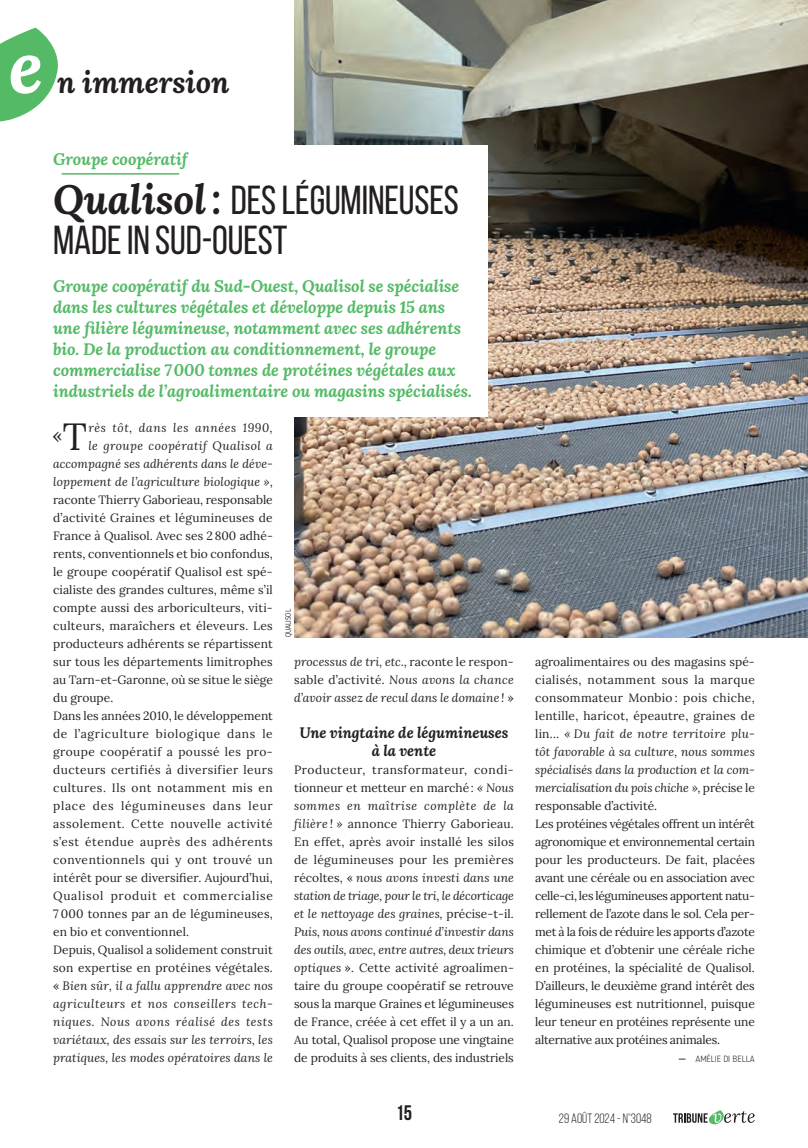
<style>
.page{position:relative;width:808px;height:1148px;background:#fff}
.page>*{position:absolute;margin:0;border:0;box-sizing:border-box;transform-origin:0 0}
.t1{font:italic 700 73.5px "Lora";color:#fff}
.t2{font:40.5px/40.5px "Bebas Neue";letter-spacing:-.005em;color:#231f20}
.t3{font:italic 700 30px "Lora";letter-spacing:-.005em;color:#231f20}
.t4{font:700 21px "Bebas Neue";color:#231f20}
.t5{font:18.9px "Lora";color:#231f20}
.t6{font:italic 700 16.5px/21px "Lora";letter-spacing:-.005em;color:#54ba66}
.t7{font:italic 700 15px/18px "Lora";letter-spacing:-.005em;color:#231f20;text-align:center}
.t8{font:13.5px "Bebas Neue";color:#231f20}
.t9{font:12px/18px "Lora";letter-spacing:.005em;color:#231f20}
.t10{font:italic 12px/18px "Lora";letter-spacing:.015em;color:#231f20;text-align:right}
.t11{font:300 9px "Blogger Sans";letter-spacing:-.005em;color:#3e3e3f}
.t12{font:300 7.5px "Blogger Sans";letter-spacing:-.005em;color:#231f20}
.s1{font-family:"Lora";font-weight:700;font-style:italic}
.s2{font-style:italic}
.s3{font-size:37.65px}
.s4{font-style:normal}
.s5{font-family:"Lora";font-weight:700}
</style>
<div class="page">
<img style="left:294px;top:0;width:514px;height:637px">
<div style="left:283px;top:146px;width:205px;height:271px;background:#fff"></div>
<hr style="left:62px;top:173px;width:117px;height:2px;background:#54ba66">
<svg style="left:0;top:28px;width:58px;height:93px"></svg>
<svg style="left:673px;top:1110px;width:82px;height:14px"></svg>
<h1 class="t1" style="left:9px;top:14px;width:36px">e</h1>
<h3 class="t3" style="left:57px;top:60px;width:174px">n immersion</h3>
<h3 class="t6" style="left:53px;top:148px;width:136px">Groupe coopératif</h3>
<h2 class="t2" style="left:53px;top:179px;width:407px"><span class="s1">Qualisol:</span> DES LÉGUMINEUSES<br>MADE IN SUD-OUEST</h2>
<p class="t6" style="left:53px;top:275px;width:420px">Groupe coopératif du Sud-Ouest, Qualisol se spécialise dans les cultures végétales et développe depuis 15 ans une filière légumineuse, notamment avec ses adhérents bio. De la production au conditionnement, le groupe commercialise 7000 tonnes de protéines végétales aux industriels de l’agroalimentaire ou magasins spécialisés.</p>
<p class="t10" style="left:53px;top:418px;width:221px">rès tôt, dans les années 1990,<br>le groupe coopératif Qualisol a accompagné ses adhérents dans le déve&shy;loppement de l’agriculture biologique »,</p>
<p class="t9" style="left:53px;top:490px;width:221px">raconte Thierry Gaborieau, responsable d’activité Graines et légumineuses de France à Qualisol. Avec ses 2800 adhé&shy;rents, conventionnels et bio confondus, le groupe coopératif Qualisol est spé&shy;cialiste des grandes cultures, même s’il compte aussi des arboriculteurs, viti&shy;culteurs, maraîchers et éleveurs. Les producteurs adhérents se répartissent sur tous les départements limitrophes au Tarn-et-Garonne, où se situe le siège du groupe.<br>Dans les années 2010, le développement de l’agriculture biologique dans le groupe coopératif a poussé les pro&shy;ducteurs certifiés à diversifier leurs cultures. Ils ont notamment mis en place des légumineuses dans leur assolement. Cette nouvelle activité s’est étendue auprès des adhérents conventionnels qui y ont trouvé un intérêt pour se diversifier. Aujourd’hui, Qualisol produit et commercialise 7 000 tonnes par an de légumineuses, en bio et conventionnel.<br>Depuis, Qualisol a solidement construit son expertise en protéines végétales. « <span class="s2">Bien sûr, il a fallu apprendre avec nos agriculteurs et nos conseillers tech&shy;niques. Nous avons réalisé des tests variétaux, des essais sur les terroirs, les pratiques, les modes opératoires dans le</span></p>
<h3 class="t5" style="left:53px;top:421px;width:36px">«<span class="s3">T</span></h3>
<p class="t12" style="left:284px;top:637px;width:30px;rotate:-90deg">QUALISOL</p>
<p class="t10" style="left:294px;top:652px;width:221px;text-align:justify">processus de tri, etc., <span class="s4">raconte le respon&shy;sable d’activité.</span> Nous avons la chance d’avoir assez de recul dans le domaine ! <span class="s4">»</span></p>
<p class="t7" style="left:299px;top:723px;width:211px">Une vingtaine de légumineuses à la vente</p>
<p class="t9" style="left:294px;top:760px;width:221px;text-align:justify">Producteur, transformateur, condi&shy;tionneur et metteur en marché: <span class="s2">« Nous sommes en maîtrise complète de la filière ! »</span> annonce Thierry Gaborieau.<br>En effet, après avoir installé les silos de légumineuses pour les premières récoltes, « <span class="s2">nous avons investi dans une station de triage, pour le tri, le décorticage et le nettoyage des graines,</span> précise-t-il.<br><span class="s2">Puis, nous avons continué d’investir dans des outils, avec, entre autres, deux trieurs optiques</span> ». Cette activité agroalimen&shy;taire du groupe coopératif se retrouve sous la marque Graines et légumineuses de France, créée à cet effet il y a un an.<br>Au total, Qualisol propose une vingtaine de produits à ses clients, des industriels</p>
<p class="t9" style="left:535px;top:652px;width:221px">agroalimentaires ou des magasins spé&shy;cialisés, notamment sous la marque consommateur Monbio : pois chiche, lentille, haricot, épeautre, graines de lin… <span class="s2">« Du fait de notre territoire plu&shy;tôt favorable à sa culture, nous sommes spécialisés dans la production et la com&shy;mercialisation du pois chiche »,</span> précise le responsable d’activité.<br>Les protéines végétales offrent un intérêt agronomique et environnemental certain pour les producteurs. De fait, placées avant une céréale ou en association avec celle-ci, les légumineuses apportent natu&shy;rellement de l’azote dans le sol. Cela per&shy;met à la fois de réduire les apports d’azote chimique et d’obtenir une céréale riche en protéines, la spécialité de Qualisol.<br>D’ailleurs, le deuxième grand intérêt des légumineuses est nutritionnel, puisque leur teneur en protéines représente une alternative aux protéines animales.</p>
<p class="t11" style="left:678px;top:1053px;width:78px"><span class="s5">—</span> AMÉLIE DI BELLA</p>
<h3 class="t4" style="left:396px;top:1101px;width:18px">15</h3>
<p class="t8" style="left:559px;top:1111px;width:94px">29 AOÛT 2024 - N°3048</p>
</div>
